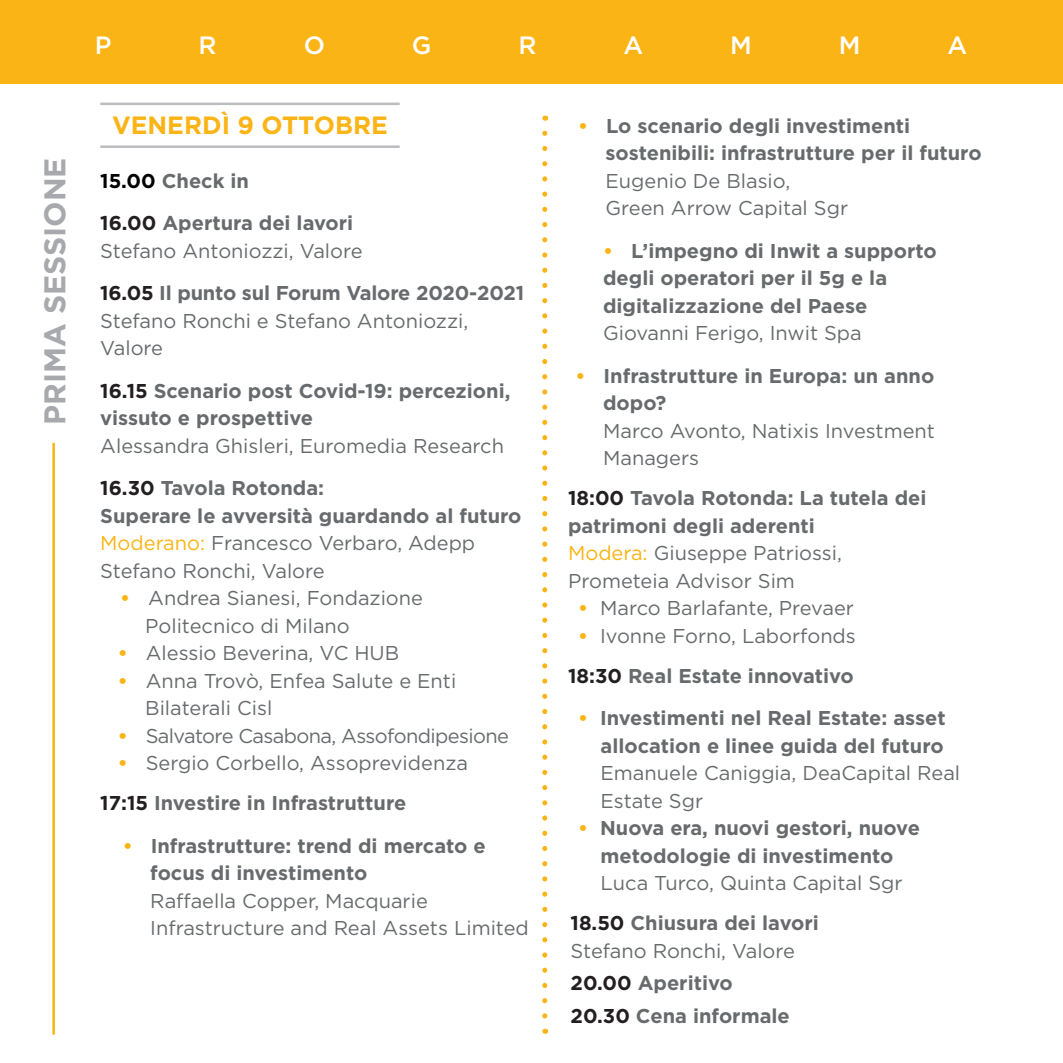
<style>
.page{position:relative;width:1063px;height:1063px;background:#fff}
.page>*{position:absolute;margin:0;border:0;box-sizing:border-box;transform-origin:0 0}
.t1{font:700 30px "Gotham";color:#a8a9ad}
.t2{font:700 25px "Gotham";color:#fbb416}
.t3{font:500 25px "Gotham";color:#fff}
.t4{font:20px/27.5px "Gotham";color:#686b6d}
.t5{font:700 20px/27.5px "Gotham";color:#686b6d}
.t6{font:20px "Gotham";letter-spacing:-.03em;color:#686b6d}
.s1{color:#020101}
.s2{color:#231f20}
.s3{font-weight:400}
.s4{font-weight:700;color:#231f20}
.s5{font-weight:700}
.s6{color:#fbb416}
.s7{font-weight:700;color:#fbb416}
.s8{font-weight:400;color:#fbb416}
</style>
<div class="page">
<div style="left:0;top:0;width:1063px;height:83px;background:#fbb416"></div>
<hr style="left:100px;top:145px;width:300px;height:3px;background:#bcbdc0">
<hr style="left:100px;top:103px;width:300px;height:2px;background:#bcbdc0">
<svg style="left:542px;top:133px;width:5px;height:901px"></svg>
<hr style="left:52px;top:443px;width:3px;height:592px;background:#fbb416">
<h1 class="t1" style="left:35px;top:425px;width:269px;rotate:-90deg">PRIMA SESSIONE</h1>
<p class="t3" style="left:95px;top:28px;width:18px">P</p>
<p class="t3" style="left:199px;top:28px;width:20px">R</p>
<p class="t3" style="left:304px;top:28px;width:23px">O</p>
<p class="t3" style="left:412px;top:28px;width:21px">G</p>
<p class="t3" style="left:518px;top:28px;width:20px">R</p>
<p class="t3" style="left:624px;top:28px;width:21px">A</p>
<p class="t3" style="left:730px;top:28px;width:23px">M</p>
<p class="t3" style="left:839px;top:28px;width:23px">M</p>
<p class="t3" style="left:948px;top:28px;width:21px">A</p>
<p class="t2" style="left:112px;top:108px;width:277px">VENERDÌ 9 OTTOBRE</p>
<p class="t5" style="left:100px;top:159px;width:254px;line-height:42.5px"><span class="s1">15.00</span> Check in<br><span class="s2">16.00</span> Apertura dei lavori</p>
<p class="t5" style="left:100px;top:229px;width:426px;line-height:42.5px"><span class="s3">Stefano Antoniozzi, Valore<br></span><span class="s2">16.05</span> Il punto sul Forum Valore 2020-2021</p>
<p class="t4" style="left:100px;top:307px;width:370px">Stefano Ronchi e Stefano Antoniozzi,<br>Valore</p>
<p class="t5" style="left:100px;top:377px;width:412px"><span class="s2">16.15</span> Scenario post Covid-19: percezioni, vissuto e prospettive</p>
<p class="t4" style="left:100px;top:424px;width:405px;line-height:42.5px">Alessandra Ghisleri, Euromedia Research<br><span class="s4">16.30</span> <span class="s5">Tavola Rotonda:</span></p>
<p class="t4" style="left:100px;top:502px;width:423px"><span class="s5">Superare le avversità guardando al futuro<br></span><span class="s6">Moderano:</span> Francesco Verbaro, Adepp<br>Stefano Ronchi, Valore</p>
<p class="t4" style="left:145px;top:584px;width:279px;text-indent:-25px"><span class="s7">•</span> Andrea Sianesi, Fondazione<br>Politecnico di Milano</p>
<p class="t4" style="left:118px;top:639px;width:283px"><span class="s7">•</span> Alessio Beverina, VC HUB</p>
<p class="t4" style="left:145px;top:667px;width:312px;text-indent:-28px"><span class="s7">•</span> Anna Trovò, Enfea Salute e Enti<br>Bilaterali Cisl</p>
<p class="t6" style="left:118px;top:723px;width:393px"><span class="s7">•</span> Salvatore Casabona, Assofondipesione</p>
<p class="t4" style="left:100px;top:743px;width:369px;line-height:40px;text-indent:18px"><span class="s7">•</span> Sergio Corbello, Assoprevidenza<br><span class="s4">17:15</span> <span class="s5">Investire in Infrastrutture</span></p>
<p class="t5" style="left:150px;top:832px;width:337px;text-indent:-28px"><span class="s6">•</span> Infrastrutture: trend di mercato e focus di investimento</p>
<p class="t4" style="left:150px;top:887px;width:380px">Raffaella Copper, Macquarie<br>Infrastructure and Real Assets Limited</p>
<p class="t5" style="left:606px;top:112px;width:378px;text-indent:-28px"><span class="s6">•</span> Lo scenario degli investimenti sostenibili: infrastrutture per il futuro</p>
<p class="t4" style="left:606px;top:167px;width:244px">Eugenio De Blasio,<br>Green Arrow Capital Sgr</p>
<p class="t5" style="left:603px;top:237px;width:335px"><span class="s6">•</span> L’impegno di Inwit a supporto degli operatori per il 5g e la digitalizzazione del Paese</p>
<p class="t4" style="left:603px;top:319px;width:260px">Giovanni Ferigo, Inwit Spa</p>
<p class="t5" style="left:603px;top:362px;width:333px;text-indent:-28px"><span class="s6">•</span> Infrastrutture in Europa: un anno dopo?</p>
<p class="t4" style="left:603px;top:417px;width:333px">Marco Avonto, Natixis Investment<br>Managers</p>
<p class="t5" style="left:568px;top:484px;width:360px"><span class="s2">18:00</span> Tavola Rotonda: La tutela dei patrimoni degli aderenti<br><span class="s8">Modera:</span> <span class="s3">Giuseppe Patriossi,<br>Prometeia Advisor Sim</span></p>
<p class="t4" style="left:578px;top:594px;width:277px"><span class="s7">•</span> Marco Barlafante, Prevaer</p>
<p class="t4" style="left:568px;top:615px;width:289px;line-height:40px;text-align:center"><span class="s7">•</span> Ivonne Forno, Laborfonds<br><span class="s4">18:30</span> <span class="s5">Real Estate innovativo</span></p>
<p class="t5" style="left:578px;top:704px;width:369px;text-align:right"><span class="s6">•</span> Investimenti nel Real Estate: asset allocation e linee guida del futuro</p>
<p class="t4" style="left:601px;top:759px;width:361px">Emanuele Caniggia, DeaCapital Real<br>Estate Sgr</p>
<p class="t5" style="left:578px;top:814px;width:343px;text-align:center"><span class="s6">•</span> Nuova era, nuovi gestori, nuove metodologie di investimento</p>
<p class="t4" style="left:571px;top:863px;width:334px;line-height:40px;text-indent:30px">Luca Turco, Quinta Capital Sgr<br><span class="s4">18.50</span> <span class="s5">Chiusura dei lavori</span></p>
<p class="t5" style="left:571px;top:934px;width:226px;line-height:32.5px"><span class="s3">Stefano Ronchi, Valore<br></span><span class="s2">20.00</span> Aperitivo<br><span class="s2">20.30</span> Cena informale</p>
</div>
